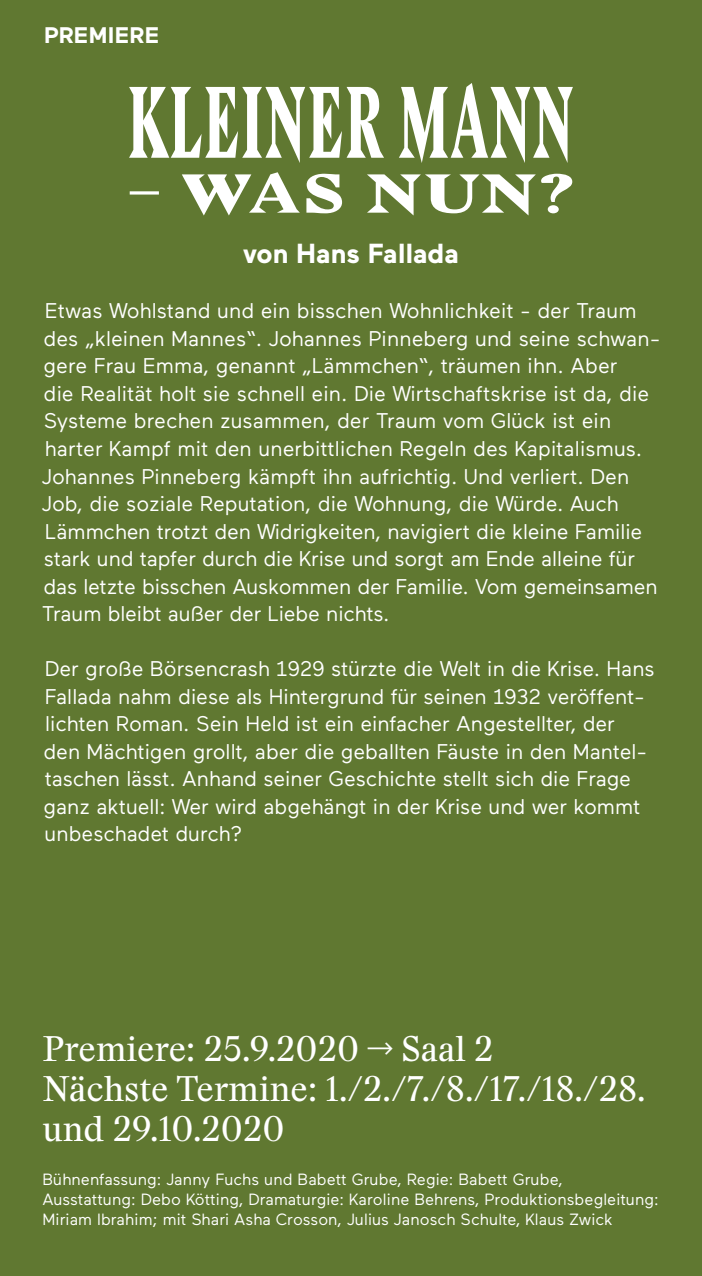
<style>
.page{position:relative;width:702px;height:1276px;background:#607831}
.page>*{position:absolute;margin:0;border:0;box-sizing:border-box;transform-origin:0 0}
.t1{font:35px/40px "Stanley";color:#fff}
.t2{font:700 27.5px "Maax";color:#fff}
.t3{font:700 22.5px "Maax";letter-spacing:.01em;color:#fff}
.t4{font:21.25px/27.5px "Maax";letter-spacing:-.005em;color:#fff}
.t5{font:16.25px/20px "Maax";color:#fff}
</style>
<div class="page">
<svg style="left:130px;top:172px;width:442px;height:43px"></svg>
<svg style="left:129px;top:83px;width:444px;height:80px"></svg>
<p class="t3" style="left:44px;top:23px;width:117px">PREMIERE</p>
<p class="t2" style="left:243px;top:239px;width:217px">von Hans Fallada</p>
<p class="t4" style="left:42px;top:298px;width:620px">Etwas Wohlstand und ein bisschen Wohnlichkeit - der Traum des „kleinen Mannes“. Johannes Pinneberg und seine schwan&shy;gere Frau Emma, genannt „Lämmchen“, träumen ihn. Aber<br>die Realität holt sie schnell ein. Die Wirtschaftskrise ist da, die Systeme brechen zusammen, der Traum vom Glück ist ein harter Kampf mit den unerbittlichen Regeln des Kapitalismus.<br>Johannes Pinneberg kämpft ihn aufrichtig. Und verliert. Den Job, die soziale Reputation, die Wohnung, die Würde. Auch Lämmchen trotzt den Widrigkeiten, navigiert die kleine Familie stark und tapfer durch die Krise und sorgt am Ende alleine für das letzte bisschen Auskommen der Familie. Vom gemeinsamen Traum bleibt außer der Liebe nichts.</p>
<p class="t4" style="left:44px;top:655px;width:612px">Der große Börsencrash 1929 stürzte die Welt in die Krise. Hans Fallada nahm diese als Hintergrund für seinen 1932 veröffent&shy;lichten Roman. Sein Held ist ein einfacher Angestellter, der den Mächtigen grollt, aber die geballten Fäuste in den Mantel&shy;taschen lässt. Anhand seiner Geschichte stellt sich die Frage ganz aktuell: Wer wird abgehängt in der Krise und wer kommt unbeschadet durch?</p>
<h1 class="t1" style="left:43px;top:1029px;width:604px">Premiere: 25.9.2020 -&gt; Saal 2<br>Nächste Termine: 1./2./7./8./17./18./28. und 29.10.2020</h1>
<p class="t5" style="left:43px;top:1169px;width:617px">Bühnenfassung: Janny Fuchs und Babett Grube, Regie: Babett Grube,<br>Ausstattung: Debo Kötting, Dramaturgie: Karoline Behrens, Produktionsbegleitung:<br>Miriam Ibrahim; mit Shari Asha Crosson, Julius Janosch Schulte, Klaus Zwick</p>
</div>
